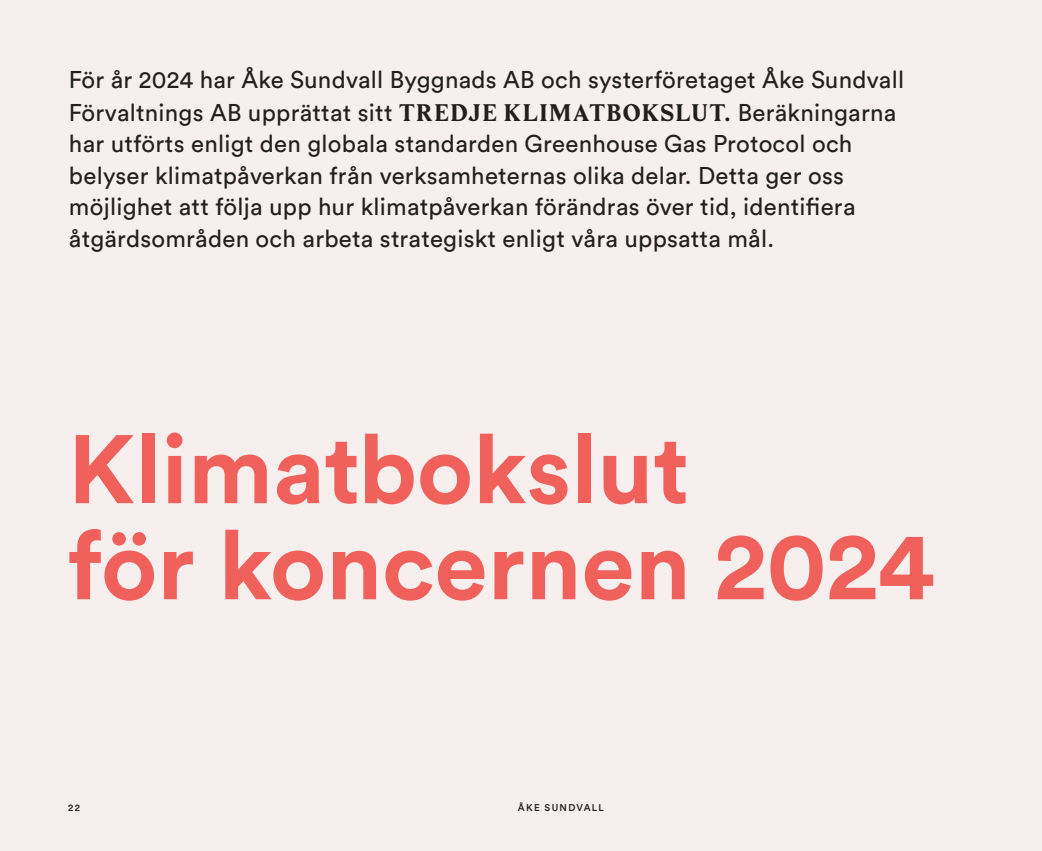
<style>
.page{position:relative;width:1042px;height:851px;background:#fff}
.page>*{position:absolute;margin:0;border:0;box-sizing:border-box;transform-origin:0 0}
.t1{font:700 96px/96px "Circular Std";color:#f1615c}
.t2{font:24px/31.8px "Circular Std";letter-spacing:.01em;color:#231f20}
.t3{font:500 9.75px "Circular Std";letter-spacing:.13em;color:#231f20}
.s1{font-family:"Eksell Display Small"}
</style>
<div class="page">
<div style="left:0;top:0;width:1042px;height:850px;background:#f7efee"></div>
<p class="t2" style="left:69px;top:63px;width:837px">För år 2024 har Åke Sundvall Byggnads AB och systerföretaget Åke Sundvall Förvaltnings AB upprättat sitt <span class="s1">TREDJE KLIMATBOKSLUT.</span> Beräkningarna har utförts enligt den globala standarden Greenhouse Gas Protocol och belyser klimatpåverkan från verksamheternas olika delar. Detta ger oss möjlighet att följa upp hur klimatpåverkan förändras över tid, identifiera åtgärdsområden och arbeta strategiskt enligt våra uppsatta mål.</p>
<h1 class="t1" style="left:68px;top:419px;width:868px">Klimatbokslut<br>för koncernen 2024</h1>
<p class="t3" style="left:68px;top:800px;width:13px">22</p>
<p class="t3" style="left:518px;top:800px;width:88px">ÅKE SUNDVALL</p>
</div>
